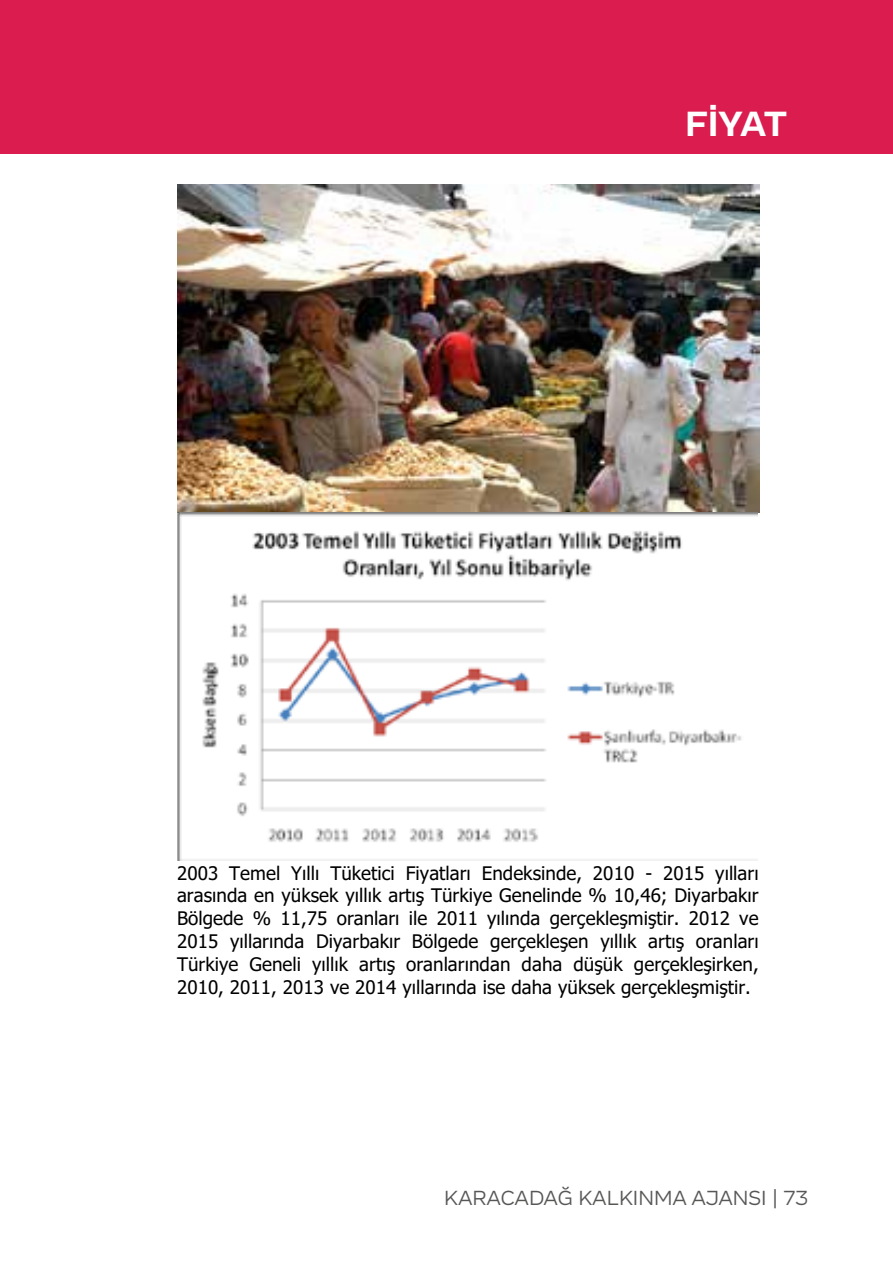
<style>
.page{position:relative;width:893px;height:1276px;background:#fff}
.page>*{position:absolute;margin:0;border:0;box-sizing:border-box;transform-origin:0 0}
.t1{font:700 36px "Vito";letter-spacing:-.035em;color:#fff}
.t2{font:21px "Vito";color:#575756}
.t3{font:18.9px/22.8px "Tahoma";letter-spacing:.005em;color:#000;text-align:justify}
</style>
<div class="page">
<div style="left:0;top:0;width:892px;height:154px;background:#da1c4e"></div>
<img style="left:177px;top:185px;width:582px;height:676px">
<h1 class="t1" style="left:686px;top:101px;width:103px">FİYAT</h1>
<p class="t3" style="left:177px;top:862px;width:583px">2003 Temel Yıllı Tüketici Fiyatları Endeksinde, 2010 - 2015 yılları arasında en yüksek yıllık artış Türkiye Genelinde % 10,46; Diyarbakır Bölgede % 11,75 oranları ile 2011 yılında gerçekleşmiştir. 2012 ve 2015 yıllarında Diyarbakır Bölgede gerçekleşen yıllık artış oranları Türkiye Geneli yıllık artış oranlarından daha düşük gerçekleşirken, 2010, 2011, 2013 ve 2014 yıllarında ise daha yüksek gerçekleşmiştir.</p>
<p class="t2" style="left:444px;top:1185px;width:365px">KARACADAĞ KALKINMA AJANSI | 73</p>
</div>
